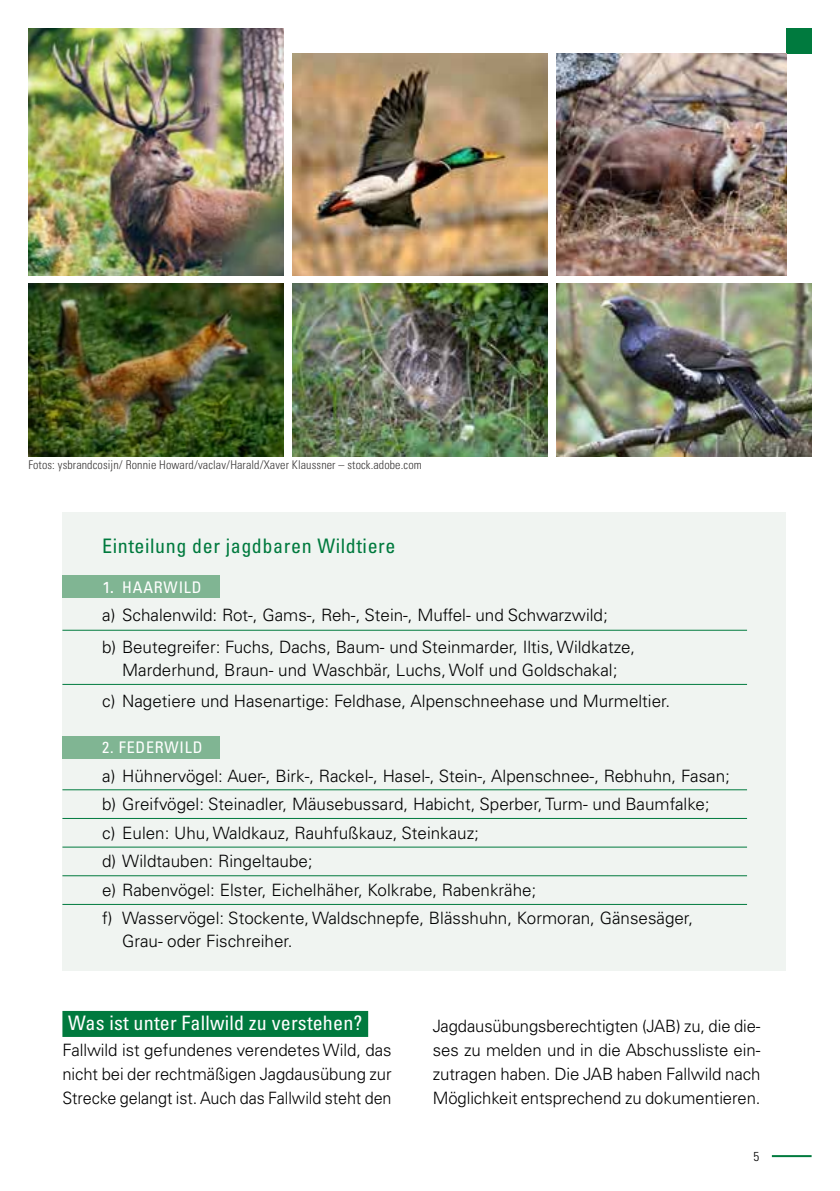
<style>
.page{position:relative;width:840px;height:1191px;background:#fff}
.page>*{position:absolute;margin:0;border:0;box-sizing:border-box;transform-origin:0 0}
.t1{font:condensed 20px "Univers LT Pro";letter-spacing:.01em;color:#fff}
.t2{font:condensed 20px "Univers LT Pro";letter-spacing:.03em;color:#007a3e}
.t3{font:300 17px/24px "Univers LT Pro 45";color:#000}
.t4{font:condensed 16px "Univers LT Pro";letter-spacing:.05em;color:#fff}
.t5{font:300 condensed 13px "Univers LT Pro";color:#000}
.t6{font:300 condensed 12px "Univers LT Pro";letter-spacing:.01em;color:#3c3a3a}
.s1{font-family:"Univers LT Pro 55 Roman";font-stretch:normal}
</style>
<div class="page">
<div style="left:785px;top:28px;width:26px;height:26px;background:#007a3e"></div>
<hr style="left:771px;top:1155px;width:40px;height:2px;background:#007a3e">
<div style="left:62px;top:512px;width:723px;height:458px;background:#f0f4f1"></div>
<img style="left:28px;top:28px;width:255px;height:247px">
<div style="left:62px;top:1011px;width:306px;height:26px;background:#007a3e"></div>
<img style="left:292px;top:283px;width:255px;height:173px">
<img style="left:556px;top:54px;width:229px;height:221px">
<img style="left:28px;top:283px;width:255px;height:173px">
<img style="left:556px;top:283px;width:255px;height:173px">
<img style="left:292px;top:54px;width:255px;height:221px">
<hr style="left:62px;top:630px;width:684px;height:1px;background:#007a3e">
<hr style="left:62px;top:684px;width:684px;height:1px;background:#007a3e">
<hr style="left:62px;top:789px;width:684px;height:1px;background:#007a3e">
<hr style="left:62px;top:818px;width:684px;height:1px;background:#007a3e">
<hr style="left:62px;top:846px;width:684px;height:1px;background:#007a3e">
<hr style="left:62px;top:875px;width:684px;height:1px;background:#007a3e">
<hr style="left:62px;top:904px;width:684px;height:1px;background:#007a3e">
<div style="left:62px;top:575px;width:158px;height:22px;background:#80b593"></div>
<div style="left:62px;top:736px;width:158px;height:22px;background:#80b593"></div>
<p class="t6" style="left:28px;top:456px;width:395px">Fotos: ysbrandcosijn/ Ronnie Howard/vaclav/Harald/Xaver Klaussner – stock.adobe.com</p>
<p class="t2" style="left:102px;top:533px;width:295px">Einteilung der jagdbaren Wildtiere</p>
<p class="t4" style="left:102px;top:576px;width:101px"><span class="s1">1.</span> HAARWILD</p>
<p class="t3" style="left:102px;top:599px;width:534px;line-height:31.6px">a) Schalenwild: Rot-, Gams-, Reh-, Stein-, Muffel- und Schwarzwild;<br>b) Beutegreifer: Fuchs, Dachs, Baum- und Steinmarder, Iltis, Wildkatze,</p>
<p class="t3" style="left:102px;top:653px;width:569px;line-height:31.6px;text-indent:20px">Marderhund, Braun- und Waschbär, Luchs, Wolf und Goldschakal;<br>c) Nagetiere und Hasenartige: Feldhase, Alpenschneehase und Murmeltier.</p>
<p class="t4" style="left:102px;top:737px;width:102px">2. FEDERWILD</p>
<p class="t3" style="left:102px;top:761px;width:629px;line-height:28.6px">a) Hühnervögel: Auer-, Birk-, Rackel-, Hasel-, Stein-, Alpenschnee-, Rebhuhn, Fasan; b) Greifvögel: Steinadler, Mäusebussard, Habicht, Sperber, Turm- und Baumfalke;<br>c) Eulen: Uhu, Waldkauz, Rauhfußkauz, Steinkauz;<br>d) Wildtauben: Ringeltaube;<br>e) Rabenvögel: Elster, Eichelhäher, Kolkrabe, Rabenkrähe;<br>f) Wasservögel: Stockente, Waldschnepfe, Blässhuhn, Kormoran, Gänsesäger,</p>
<p class="t3" style="left:122px;top:928px;width:172px">Grau- oder Fischreiher.</p>
<p class="t1" style="left:68px;top:1010px;width:296px">Was ist unter Fallwild zu verstehen?</p>
<p class="t3" style="left:62px;top:1038px;width:330px;text-align:justify">Fallwild ist gefundenes verendetes Wild, das nicht bei der rechtmäßigen Jagdausübung zur Strecke gelangt ist. Auch das Fallwild steht den</p>
<p class="t3" style="left:432px;top:1014px;width:329px;text-align:justify">Jagdausübungsberechtigten (JAB) zu, die die&shy;ses zu melden und in die Abschussliste ein&shy;zutragen haben. Die JAB haben Fallwild nach Möglichkeit entsprechend zu dokumentieren.</p>
<p class="t5" style="left:752px;top:1147px;width:7px">5</p>
</div>
